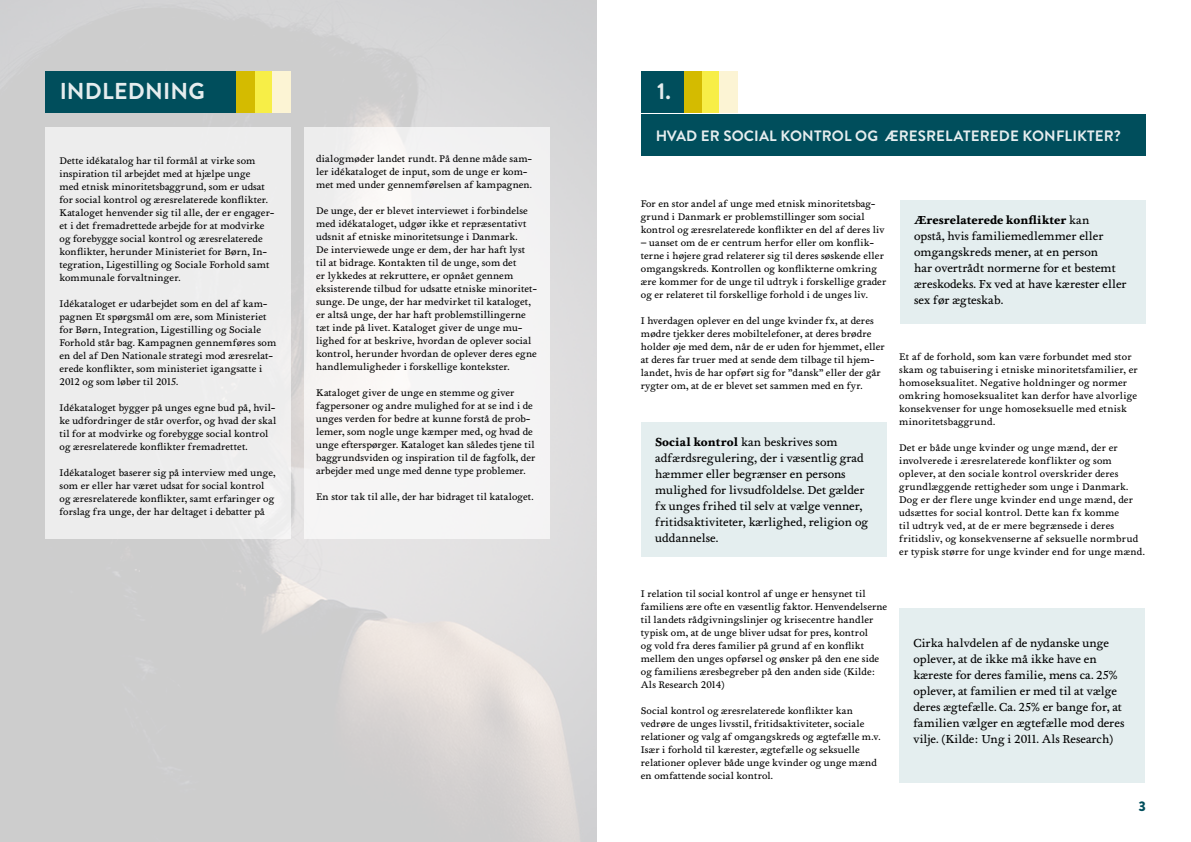
<style>
.page{position:relative;width:1191px;height:842px;background:#fff}
.page>*{position:absolute;margin:0;border:0;box-sizing:border-box;transform-origin:0 0}
.t1{font:700 23px "Brandon Grotesque";letter-spacing:.01em;color:#fff}
.t2{font:700 15px "Brandon Grotesque";letter-spacing:.01em;color:#fff}
.t3{font:900 14px "Brandon Grotesque";color:#004e5c}
.t4{font:12px/16px "Foundry Wilson";color:#000}
.t5{font:10px/13px "Foundry Wilson";letter-spacing:.01em;color:#000}
.s1{font-weight:700}
</style>
<div class="page">
<hr style="left:1040px;top:811px;width:119px;height:1px;background:#004e5c">
<img style="left:1px;top:0;width:595px;height:842px">
<div style="left:45px;top:71px;width:192px;height:41px;background:#004e5c"></div>
<div style="left:246px;top:71px;width:38px;height:41px;background:#f7ee47"></div>
<div style="left:237px;top:71px;width:18px;height:41px;background:#d4bb00"></div>
<div style="left:272px;top:71px;width:19px;height:41px;background:#fcf4d4"></div>
<div style="left:692px;top:71px;width:38px;height:41px;background:#f7ee47"></div>
<div style="left:683px;top:71px;width:18px;height:41px;background:#d4bb00"></div>
<div style="left:719px;top:71px;width:18px;height:41px;background:#fcf4d4"></div>
<div style="left:641px;top:71px;width:42px;height:41px;background:#004e5c"></div>
<div style="left:641px;top:114px;width:504px;height:42px;background:#004e5c"></div>
<div style="left:641px;top:422px;width:245px;height:135px;background:#e4eeef"></div>
<div style="left:900px;top:200px;width:245px;height:124px;background:#e4eeef"></div>
<div style="left:899px;top:607px;width:245px;height:175px;background:#e4eeef"></div>
<div style="left:45px;top:128px;width:246px;height:411px;background:#ededed"></div>
<div style="left:305px;top:128px;width:245px;height:411px;background:#f5f4f4"></div>
<h1 class="t1" style="left:60px;top:75px;width:147px">INDLEDNING</h1>
<h1 class="t1" style="left:657px;top:75px;width:15px">1.</h1>
<h2 class="t2" style="left:655px;top:126px;width:467px">HVAD ER SOCIAL KONTROL OG ÆRESRELATEREDE KONFLIKTER?</h2>
<p class="t5" style="left:60px;top:154px;width:216px">Dette idékatalog har til formål at virke som inspiration til arbejdet med at hjælpe unge<br>med etnisk minoritetsbaggrund, som er udsat for social kontrol og æresrelaterede konflikter.<br>Kataloget henvender sig til alle, der er engager&shy;et i det fremadrettede arbejde for at modvirke og forebygge social kontrol og æresrelaterede konflikter, herunder Ministeriet for Børn, In&shy;tegration, Ligestilling og Sociale Forhold samt kommunale forvaltninger.</p>
<p class="t5" style="left:60px;top:297px;width:218px">Idékataloget er udarbejdet som en del af kam&shy;pagnen Et spørgsmål om ære, som Ministeriet for Børn, Integration, Ligestilling og Sociale Forhold står bag. Kampagnen gennemføres som en del af Den Nationale strategi mod æresrelat&shy;erede konflikter, som ministeriet igangsatte i 2012 og som løber til 2015.</p>
<p class="t5" style="left:60px;top:401px;width:218px">Idékataloget bygger på unges egne bud på, hvil&shy;ke udfordringer de står overfor, og hvad der skal til for at modvirke og forebygge social kontrol og æresrelaterede konflikter fremadrettet.</p>
<p class="t5" style="left:60px;top:466px;width:218px">Idékataloget baserer sig på interview med unge, som er eller har været udsat for social kontrol og æresrelaterede konflikter, samt erfaringer og forslag fra unge, der har deltaget i debatter på</p>
<p class="t5" style="left:316px;top:152px;width:217px">dialogmøder landet rundt. På denne måde sam&shy;ler idékataloget de input, som de unge er kom&shy;met med under gennemførelsen af kampagnen.</p>
<p class="t5" style="left:316px;top:204px;width:222px">De unge, der er blevet interviewet i forbindelse med idékataloget, udgør ikke et repræsentativt udsnit af etniske minoritetsunge i Danmark.<br>De interviewede unge er dem, der har haft lyst til at bidrage. Kontakten til de unge, som det<br>er lykkedes at rekruttere, er opnået gennem eksisterende tilbud for udsatte etniske minoritet&shy;sunge. De unge, der har medvirket til kataloget, er altså unge, der har haft problemstillingerne tæt inde på livet. Kataloget giver de unge mu&shy;lighed for at beskrive, hvordan de oplever social kontrol, herunder hvordan de oplever deres egne handlemuligheder i forskellige kontekster.</p>
<p class="t5" style="left:316px;top:386px;width:221px">Kataloget giver de unge en stemme og giver fagpersoner og andre mulighed for at se ind i de unges verden for bedre at kunne forstå de prob&shy;lemer, som nogle unge kæmper med, og hvad de unge efterspørger. Kataloget kan således tjene til baggrundsviden og inspiration til de fagfolk, der arbejder med unge med denne type problemer.</p>
<p class="t5" style="left:316px;top:490px;width:219px">En stor tak til alle, der har bidraget til kataloget.</p>
<p class="t5" style="left:641px;top:198px;width:245px">For en stor andel af unge med etnisk minoritetsbag&shy;grund i Danmark er problemstillinger som social kontrol og æresrelaterede konflikter en del af deres liv</p>
<p class="t5" style="left:641px;top:237px;width:247px">– uanset om de er centrum herfor eller om konflik&shy;terne i højere grad relaterer sig til deres søskende eller omgangskreds. Kontrollen og konflikterne omkring ære kommer for de unge til udtryk i forskellige grader og er relateret til forskellige forhold i de unges liv.</p>
<p class="t5" style="left:641px;top:315px;width:245px">I hverdagen oplever en del unge kvinder fx, at deres mødre tjekker deres mobiltelefoner, at deres brødre holder øje med dem, når de er uden for hjemmet, eller at deres far truer med at sende dem tilbage til hjem&shy;landet, hvis de har opført sig for ”dansk” eller der går rygter om, at de er blevet set sammen med en fyr.</p>
<p class="t4" style="left:655px;top:434px;width:215px"><span class="s1">Social kontrol</span> kan beskrives som adfærdsregulering, der i væsentlig grad hæmmer eller begrænser en persons mulighed for livsudfoldelse. Det gælder fx unges frihed til selv at vælge venner, fritidsaktiviteter, kærlighed, religion og uddannelse.</p>
<p class="t4" style="left:914px;top:212px;width:214px"><span class="s1">Æresrelaterede konflikter</span> kan<br>opstå, hvis familiemedlemmer eller omgangskreds mener, at en person<br>har overtrådt normerne for et bestemt æreskodeks. Fx ved at have kærester eller sex før ægteskab.</p>
<p class="t5" style="left:899px;top:351px;width:240px">Et af de forhold, som kan være forbundet med stor skam og tabuisering i etniske minoritetsfamilier, er homoseksualitet. Negative holdninger og normer omkring homoseksualitet kan derfor have alvorlige konsekvenser for unge homoseksuelle med etnisk minoritetsbaggrund.</p>
<p class="t5" style="left:899px;top:442px;width:247px">Det er både unge kvinder og unge mænd, der er involverede i æresrelaterede konflikter og som oplever, at den sociale kontrol overskrider deres grundlæggende rettigheder som unge i Danmark.<br>Dog er der flere unge kvinder end unge mænd, der udsættes for social kontrol. Dette kan fx komme<br>til udtryk ved, at de er mere begrænsede i deres fritidsliv, og konsekvenserne af seksuelle normbrud er typisk større for unge kvinder end for unge mænd.</p>
<p class="t5" style="left:641px;top:588px;width:248px">I relation til social kontrol af unge er hensynet til familiens ære ofte en væsentlig faktor. Henvendelserne til landets rådgivningslinjer og krisecentre handler typisk om, at de unge bliver udsat for pres, kontrol<br>og vold fra deres familier på grund af en konflikt mellem den unges opførsel og ønsker på den ene side og familiens æresbegreber på den anden side (Kilde:<br>Als Research 2014)</p>
<p class="t5" style="left:641px;top:705px;width:241px">Social kontrol og æresrelaterede konflikter kan vedrøre de unges livsstil, fritidsaktiviteter, sociale relationer og valg af omgangskreds og ægtefælle m.v.<br>Især i forhold til kærester, ægtefælle og seksuelle relationer oplever både unge kvinder og unge mænd en omfattende social kontrol.</p>
<p class="t4" style="left:913px;top:635px;width:212px">Cirka halvdelen af de nydanske unge oplever, at de ikke må ikke have en kæreste for deres familie, mens ca. 25% oplever, at familien er med til at vælge deres ægtefælle. Ca. 25% er bange for, at familien vælger en ægtefælle mod deres vilje. (Kilde: Ung i 2011. Als Research)</p>
<h3 class="t3" style="left:1138px;top:796px;width:9px">3</h3>
</div>
